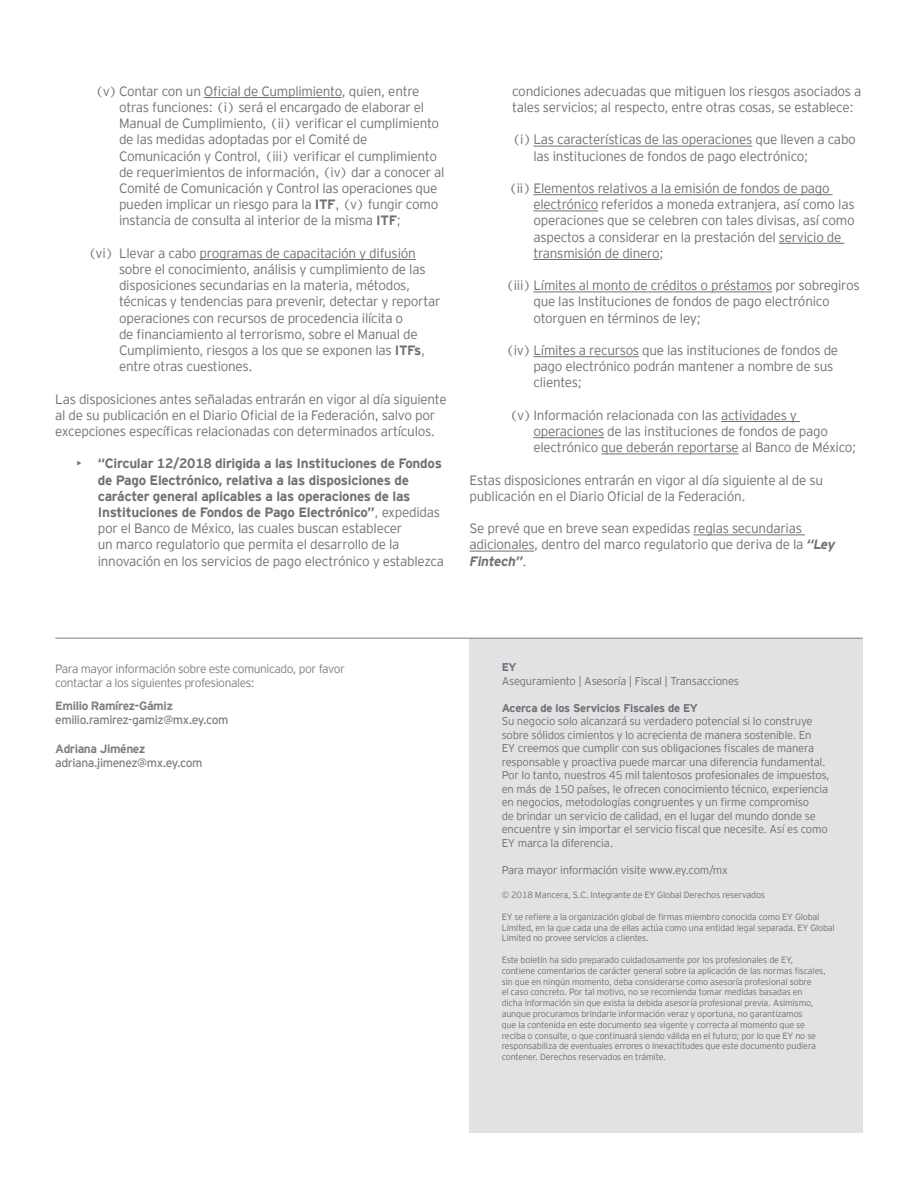
<style>
.page{position:relative;width:918px;height:1188px;background:#fff}
.page>*{position:absolute;margin:0;border:0;box-sizing:border-box;transform-origin:0 0}
.t1{font:300 13.5px/16.2px "EY Interstate";letter-spacing:-.02em;color:#717074}
.t2{font:700 13.5px/16.2px "EY Interstate";letter-spacing:-.02em;color:#717074}
.t3{font:300 12px/14.4px "EY Interstate";letter-spacing:-.035em;color:#808083}
.t4{font:12px "EY Interstate";letter-spacing:-.035em;color:#808083}
.t5{font:700 12px "EY Interstate";letter-spacing:-.035em;color:#808083}
.t6{font:300 11.25px/13.5px "EY Interstate";letter-spacing:-.02em;color:#717074}
.t7{font:700 11.25px "EY Interstate";letter-spacing:-.02em;color:#717074}
.t8{font:300 9px/10.8px "EY Interstate";letter-spacing:-.02em;color:#717074}
.s1{font-weight:700}
.s2{font-weight:300}
.s3{font-weight:700;font-style:italic}
</style>
<div class="page">
<div style="left:470px;top:638px;width:393px;height:495px;background:#e1e2e4"></div>
<hr style="left:55px;top:638px;width:808px;height:1px;background:#808083">
<hr style="left:204px;top:97px;width:138px;height:1px;background:#717074">
<hr style="left:200px;top:259px;width:216px;height:1px;background:#717074">
<hr style="left:533px;top:146px;width:219px;height:1px;background:#717074">
<hr style="left:533px;top:194px;width:300px;height:1px;background:#717074">
<hr style="left:533px;top:211px;width:65px;height:1px;background:#717074">
<hr style="left:779px;top:243px;width:65px;height:1px;background:#717074">
<hr style="left:533px;top:259px;width:126px;height:1px;background:#717074">
<hr style="left:533px;top:292px;width:239px;height:1px;background:#717074">
<hr style="left:533px;top:356px;width:106px;height:1px;background:#717074">
<hr style="left:721px;top:421px;width:79px;height:1px;background:#717074">
<hr style="left:533px;top:437px;width:71px;height:1px;background:#717074">
<hr style="left:601px;top:454px;width:138px;height:1px;background:#717074">
<hr style="left:693px;top:535px;width:112px;height:1px;background:#717074">
<hr style="left:470px;top:551px;width:64px;height:1px;background:#717074">
<p class="t1" style="left:119px;top:83px;width:327px;text-indent:-24px">(v)Contar con un Oficial de Cumplimiento, quien, entre otras funciones: (i) será el encargado de elaborar el Manual de Cumplimiento, (ii) verificar el cumplimiento de las medidas adoptadas por el Comité de Comunicación y Control, (iii) verificar el cumplimiento de requerimientos de información, (iv) dar a conocer al Comité de Comunicación y Control las operaciones que pueden implicar un riesgo para la <span class="s1">ITF</span>, (v) fungir como instancia de consulta al interior de la misma <span class="s1">ITF</span>;</p>
<p class="t1" style="left:119px;top:245px;width:323px;text-indent:-31px">(vi) Llevar a cabo programas de capacitación y difusión sobre el conocimiento, análisis y cumplimiento de las disposiciones secundarias en la materia, métodos, técnicas y tendencias para prevenir, detectar y reportar operaciones con recursos de procedencia ilícita o<br>de financiamiento al terrorismo, sobre el Manual de Cumplimiento, riesgos a los que se exponen las <span class="s1">ITFs</span>, entre otras cuestiones.</p>
<p class="t1" style="left:55px;top:391px;width:393px">Las disposiciones antes señaladas entrarán en vigor al día siguiente al de su publicación en el Diario Oficial de la Federación, salvo por excepciones específicas relacionadas con determinados artículos.</p>
<p class="t2" style="left:98px;top:456px;width:348px;text-indent:-21px"><span class="s2">•</span> “Circular 12/2018 dirigida a las Instituciones de Fondos de Pago Electrónico, relativa a las disposiciones de carácter general aplicables a las operaciones de las Instituciones de Fondos de Pago Electrónico”<span class="s2">, expedidas por el Banco de México, las cuales buscan establecer<br>un marco regulatorio que permita el desarrollo de la innovación en los servicios de pago electrónico y establezca</span></p>
<p class="t1" style="left:512px;top:83px;width:351px">condiciones adecuadas que mitiguen los riesgos asociados a tales servicios; al respecto, entre otras cosas, se establece:</p>
<p class="t1" style="left:533px;top:132px;width:324px;text-indent:-21px">(i)Las características de las operaciones que lleven a cabo las instituciones de fondos de pago electrónico;</p>
<p class="t1" style="left:533px;top:180px;width:323px;text-indent:-25px">(ii) Elementos relativos a la emisión de fondos de pago electrónico referidos a moneda extranjera, así como las operaciones que se celebren con tales divisas, así como aspectos a considerar en la prestación del servicio de transmisión de dinero;</p>
<p class="t1" style="left:533px;top:277px;width:328px;text-indent:-28px">(iii)Límites al monto de créditos o préstamos por sobregiros que las Instituciones de fondos de pago electrónico otorguen en términos de ley;</p>
<p class="t1" style="left:533px;top:342px;width:306px;text-indent:-28px">(iv)Límites a recursos que las instituciones de fondos de pago electrónico podrán mantener a nombre de sus clientes;</p>
<p class="t1" style="left:533px;top:407px;width:325px;text-indent:-24px">(v)Información relacionada con las actividades y operaciones de las instituciones de fondos de pago electrónico que deberán reportarse al Banco de México;</p>
<p class="t1" style="left:470px;top:472px;width:355px">Estas disposiciones entrarán en vigor al día siguiente al de su publicación en el Diario Oficial de la Federación.</p>
<p class="t1" style="left:470px;top:520px;width:367px">Se prevé que en breve sean expedidas reglas secundarias adicionales, dentro del marco regulatorio que deriva de la <span class="s3">“Ley<br>Fintech”</span>.</p>
<p class="t3" style="left:55px;top:661px;width:291px">Para mayor información sobre este comunicado, por favor contactar a los siguientes profesionales:</p>
<p class="t5" style="left:55px;top:699px;width:119px">Emilio Ramírez-Gámiz</p>
<p class="t4" style="left:55px;top:713px;width:175px">emilio.ramirez-gamiz@mx.ey.com</p>
<p class="t5" style="left:55px;top:742px;width:92px">Adriana Jiménez</p>
<p class="t4" style="left:55px;top:756px;width:149px">adriana.jimenez@mx.ey.com</p>
<p class="t7" style="left:502px;top:661px;width:16px">EY</p>
<p class="t6" style="left:502px;top:674px;width:239px">Aseguramiento | Asesoría | Fiscal | Transacciones</p>
<p class="t7" style="left:502px;top:702px;width:198px">Acerca de los Servicios Fiscales de EY</p>
<p class="t6" style="left:502px;top:715px;width:330px">Su negocio solo alcanzará su verdadero potencial si lo construye sobre sólidos cimientos y lo acrecienta de manera sostenible. En<br>EY creemos que cumplir con sus obligaciones fiscales de manera responsable y proactiva puede marcar una diferencia fundamental.<br>Por lo tanto, nuestros 45 mil talentosos profesionales de impuestos, en más de 150 países, le ofrecen conocimiento técnico, experiencia en negocios, metodologías congruentes y un firme compromiso<br>de brindar un servicio de calidad, en el lugar del mundo donde se encuentre y sin importar el servicio fiscal que necesite. Así es como EY marca la diferencia.</p>
<p class="t6" style="left:502px;top:863px;width:228px">Para mayor información visite www.ey.com/mx</p>
<p class="t8" style="left:502px;top:890px;width:265px">© 2018 Mancera, S.C. Integrante de EY Global Derechos reservados</p>
<p class="t8" style="left:502px;top:911px;width:335px">EY se refiere a la organización global de firmas miembro conocida como EY Global<br>Limited, en la que cada una de ellas actúa como una entidad legal separada. EY Global<br>Limited no provee servicios a clientes.</p>
<p class="t8" style="left:502px;top:954px;width:326px">Este boletín ha sido preparado cuidadosamente por los profesionales de EY, contiene comentarios de carácter general sobre la aplicación de las normas fiscales, sin que en ningún momento, deba considerarse como asesoría profesional sobre<br>el caso concreto. Por tal motivo, no se recomienda tomar medidas basadas en dicha información sin que exista la debida asesoría profesional previa. Asimismo, aunque procuramos brindarle información veraz y oportuna, no garantizamos<br>que la contenida en este documento sea vigente y correcta al momento que se reciba o consulte, o que continuará siendo válida en el futuro; por lo que EY no se responsabiliza de eventuales errores o inexactitudes que este documento pudiera contener. Derechos reservados en trámite.</p>
</div>
